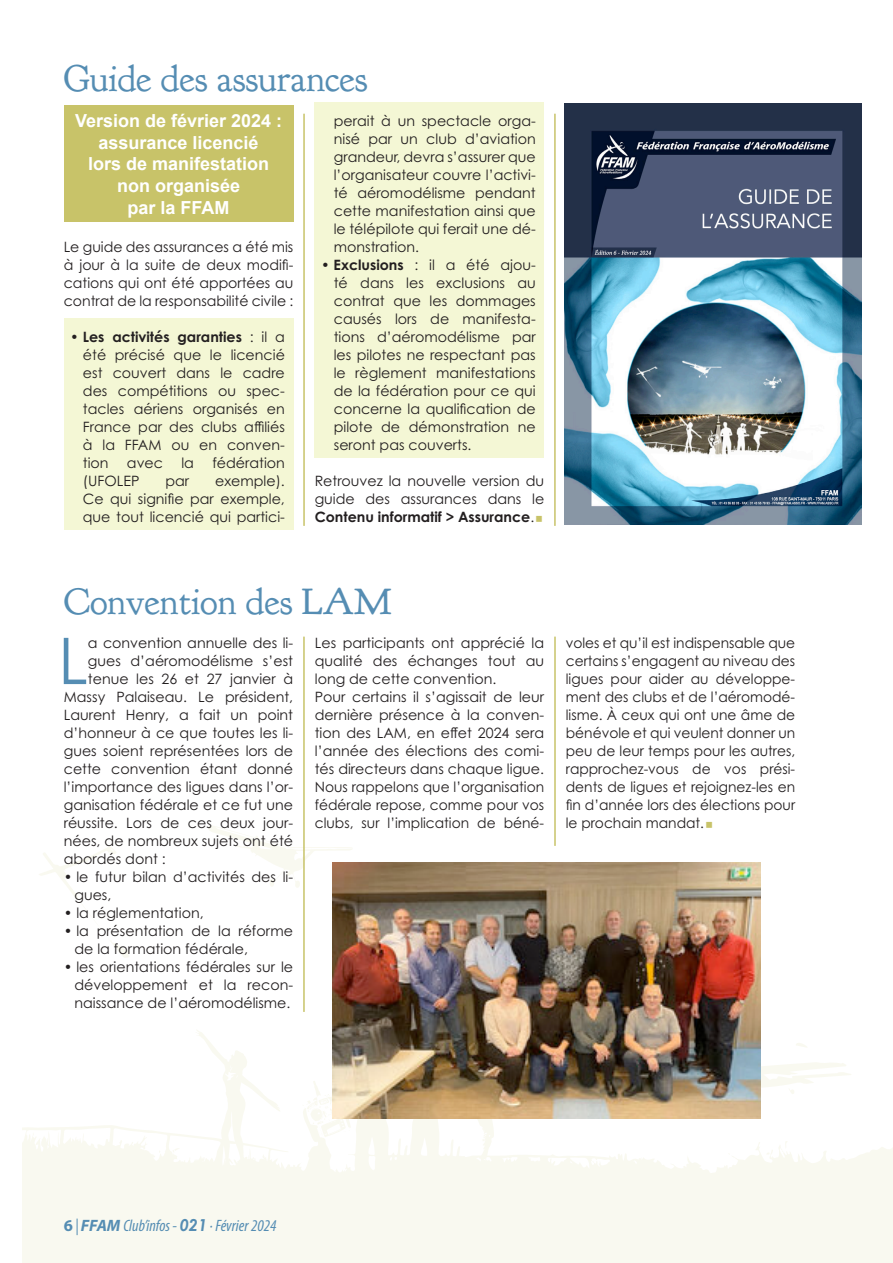
<style>
.page{position:relative;width:893px;height:1263px;background:#fff}
.page>*{position:absolute;margin:0;border:0;box-sizing:border-box;transform-origin:0 0}
.standard_lettrine{font:64.35px "Century Gothic Pro";color:#558db3}
.TITRE_CGFFAM{font:37.5px "Goudy Bookletter 1911";color:#558db3}
.TITRE_CG_sous-titre{font:700 18px/21.8px "Arial";color:#fff;text-align:center}
.t1{font:italic condensed 16.5px "Myriad Pro";color:#558db3}
.standard_lettrine-2{font:14.25px/18px "Century Gothic Pro";color:#231f20;text-align:justify}
.s1{font-weight:700}
.s2{font-weight:700;font-style:normal;font-stretch:normal}
.s3{font-weight:700;font-stretch:normal}
.s4{font-family:"Century Gothic Pro";font-weight:700;font-stretch:normal}
</style>
<div class="page">
<svg style="left:22px;top:825px;width:871px;height:438px"></svg>
<div style="left:64px;top:105px;width:229px;height:117px;background:#c8c369"></div>
<div style="left:64px;top:319px;width:229px;height:211px;background:#f4f7d5"></div>
<div style="left:315px;top:103px;width:229px;height:157px;background:#f4f7d5"></div>
<div style="left:315px;top:255px;width:229px;height:203px;background:#f4f7d5"></div>
<hr style="left:304px;top:114px;width:1px;height:412px;background:#c8c369">
<hr style="left:555px;top:114px;width:1px;height:412px;background:#c8c369">
<hr style="left:304px;top:637px;width:1px;height:375px;background:#c8c369">
<hr style="left:555px;top:637px;width:1px;height:209px;background:#c8c369">
<img style="left:564px;top:103px;width:297px;height:421px">
<img style="left:333px;top:863px;width:427px;height:256px">
<svg style="left:706px;top:825px;width:6px;height:3px"></svg>
<p class="TITRE_CGFFAM" style="left:64px;top:55px;width:305px">Guide des assurances</p>
<p class="TITRE_CG_sous-titre" style="left:75px;top:110px;width:209px">Version de février 2024 : assurance licencié<br>lors de manifestation non organisée<br>par la FFAM</p>
<p class="standard_lettrine-2" style="left:64px;top:238px;width:231px">Le guide des assurances a été mis à jour à la suite de deux modifi&shy;cations qui ont été apportées au contrat de la responsabilité civile :</p>
<p class="standard_lettrine-2" style="left:83px;top:328px;width:203px;text-indent:-13px">• <span class="s1">Les activités garanties</span> : il a été précisé que le licencié est couvert dans le cadre des compétitions ou spec&shy;tacles aériens organisés en France par des clubs affiliés à la FFAM ou en conven&shy;tion</p>
<p class="standard_lettrine-2" style="left:127px;top:454px;width:38px">avec</p>
<p class="standard_lettrine-2" style="left:181px;top:454px;width:14px">la</p>
<p class="standard_lettrine-2" style="left:212px;top:454px;width:74px">fédération</p>
<p class="standard_lettrine-2" style="left:83px;top:472px;width:58px">(UFOLEP</p>
<p class="standard_lettrine-2" style="left:165px;top:472px;width:25px">par</p>
<p class="standard_lettrine-2" style="left:83px;top:472px;width:203px;text-indent:132px">exemple).<br>Ce qui signifie par exemple, que tout licencié qui partici-</p>
<p class="standard_lettrine-2" style="left:334px;top:112px;width:203px">perait à un spectacle orga&shy;nisé par un club d’aviation grandeur, devra s’assurer que l’organisateur couvre l’activi&shy;té aéromodélisme pendant cette manifestation ainsi que le télépilote qui ferait une dé&shy;monstration.</p>
<p class="standard_lettrine-2" style="left:334px;top:256px;width:203px;text-indent:-13px">• <span class="s1">Exclusions</span> : il a été ajou&shy;té dans les exclusions au contrat que les dommages causés lors de manifesta&shy;tions d’aéromodélisme par les pilotes ne respectant pas le règlement manifestations de la fédération pour ce qui concerne la qualification de pilote de démonstration ne seront pas couverts.</p>
<p class="standard_lettrine-2" style="left:315px;top:472px;width:231px">Retrouvez la nouvelle version du guide des assurances dans le <span class="s1">Contenu informatif &gt; Assurance</span>.</p>
<p class="TITRE_CGFFAM" style="left:64px;top:578px;width:329px">Convention des LAM</p>
<p class="standard_lettrine" style="left:58px;top:622px;width:31px">L</p>
<p class="standard_lettrine-2" style="left:88px;top:634px;width:207px">a convention annuelle des li-</p>
<p class="standard_lettrine-2" style="left:315px;top:634px;width:231px">Les participants ont apprécié la qualité des échanges tout au long de cette convention.</p>
<p class="standard_lettrine-2" style="left:315px;top:688px;width:231px">Pour certains il s’agissait de leur dernière présence à la conven&shy;tion des LAM, en effet 2024 sera l’année des élections des comi&shy;tés directeurs dans chaque ligue.</p>
<p class="standard_lettrine-2" style="left:315px;top:778px;width:231px">Nous rappelons que l’organisation fédérale repose, comme pour vos clubs, sur l’implication de béné-</p>
<p class="standard_lettrine-2" style="left:88px;top:652px;width:207px">gues d’aéromodélisme s’est</p>
<p class="standard_lettrine-2" style="left:88px;top:670px;width:207px">tenue les 26 et 27 janvier à</p>
<p class="standard_lettrine-2" style="left:64px;top:688px;width:231px">Massy Palaiseau. Le président,</p>
<p class="standard_lettrine-2" style="left:64px;top:706px;width:231px">Laurent Henry, a fait un point</p>
<p class="standard_lettrine-2" style="left:64px;top:724px;width:231px">d’honneur à ce que toutes les li-</p>
<p class="standard_lettrine-2" style="left:64px;top:742px;width:231px">gues soient représentées lors de</p>
<p class="standard_lettrine-2" style="left:64px;top:760px;width:231px">cette convention étant donné</p>
<p class="standard_lettrine-2" style="left:64px;top:778px;width:231px">l’importance des ligues dans l’or-</p>
<p class="standard_lettrine-2" style="left:64px;top:796px;width:231px">ganisation fédérale et ce fut une</p>
<p class="standard_lettrine-2" style="left:64px;top:814px;width:231px">réussite. Lors de ces deux jour-</p>
<p class="standard_lettrine-2" style="left:64px;top:832px;width:231px">nées, de nombreux sujets ont été</p>
<p class="standard_lettrine-2" style="left:64px;top:850px;width:104px">abordés dont :</p>
<p class="standard_lettrine-2" style="left:74px;top:868px;width:220px;text-indent:-11px">• le futur bilan d’activités des li&shy;gues,</p>
<p class="standard_lettrine-2" style="left:64px;top:904px;width:141px">• la réglementation,</p>
<p class="standard_lettrine-2" style="left:74px;top:922px;width:220px;text-indent:-11px">• la présentation de la réforme de la formation fédérale,</p>
<p class="standard_lettrine-2" style="left:74px;top:958px;width:220px;text-indent:-11px">• les orientations fédérales sur le développement et la recon&shy;naissance de l’aéromodélisme.</p>
<p class="standard_lettrine-2" style="left:566px;top:634px;width:231px">voles et qu’il est indispensable que certains s’engagent au niveau des ligues pour aider au développe&shy;ment des clubs et de l’aéromodé&shy;lisme. À ceux qui ont une âme de bénévole et qui veulent donner un peu de leur temps pour les autres, rapprochez-vous de vos prési&shy;dents de ligues et rejoignez-les en fin d’année lors des élections pour le prochain mandat.</p>
<p class="t1" style="left:64px;top:1216px;width:214px"><span class="s2">6</span> | <span class="s3">FFAM</span> Club’infos - <span class="s4">021</span> · Février 2024</p>
</div>
